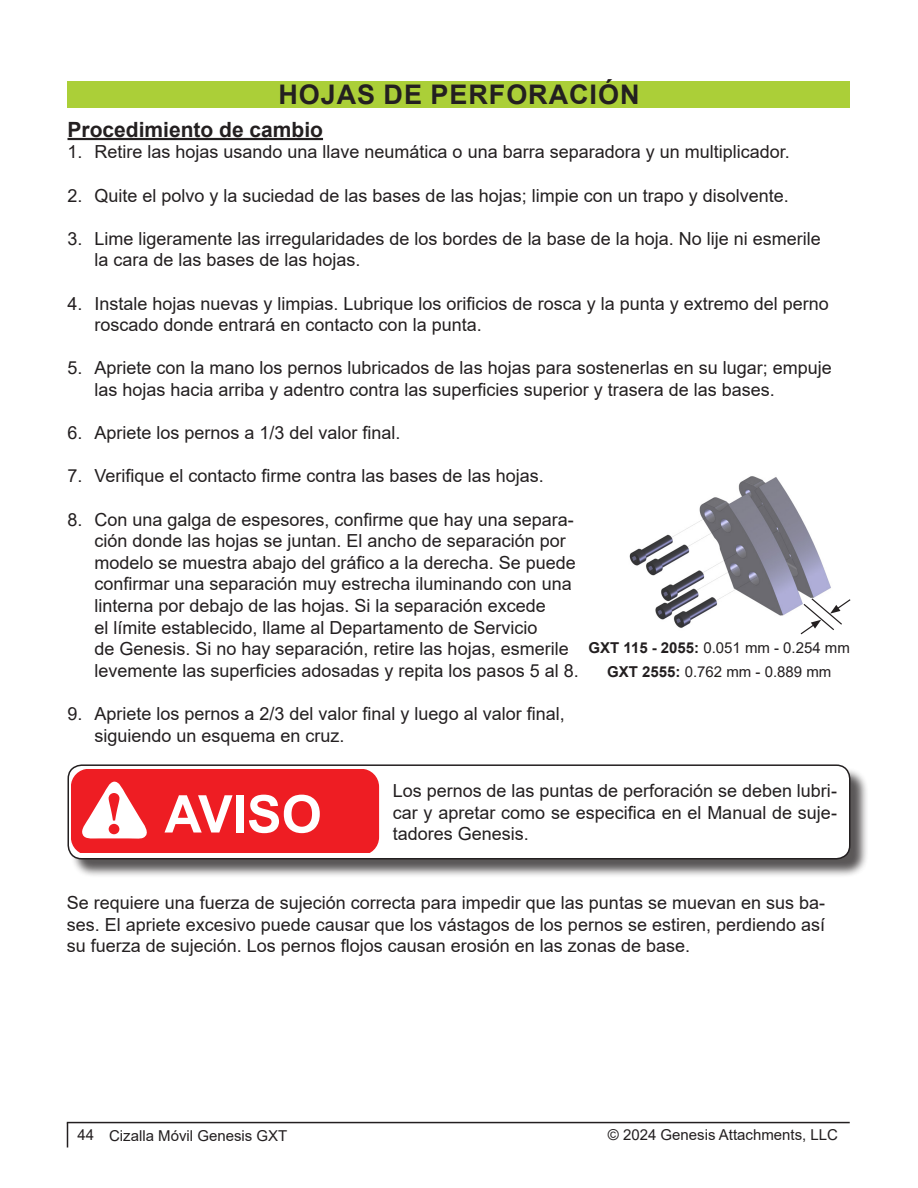
<style>
.page{position:relative;width:918px;height:1188px;background:#fff}
.page>*{position:absolute;margin:0;border:0;box-sizing:border-box;transform-origin:0 0}
.t1{font:700 57.3px "Georgia";color:#ee1d23}
.t2{font:700 52.05px "Arial";color:#fff}
.Dupe_Section_Headings{font:700 27px "Arial";letter-spacing:.035em;color:#231f20}
.Paragraph_Headings{font:700 21px "Arial";color:#231f20}
.General_Paragraph_Style{font:18px/21.6px "Arial";color:#231f20}
.Captions{font:15px "Arial";color:#231f20}
.s1{font-weight:700}
</style>
<div class="page">
<svg style="left:67px;top:1123px;width:1px;height:25px"></svg>
<hr style="left:67px;top:1122px;width:783px;height:1px;background:#231f20">
<hr style="left:68px;top:138px;width:255px;height:2px;background:#231f20">
<div style="left:68px;top:81px;width:782px;height:27px;background:#abcf38"></div>
<div style="left:70px;top:767px;width:799px;height:111px;background:#231f20;opacity:.75"></div>
<div style="left:68px;top:765px;width:782px;height:94px;background:#fff;border-radius:14px"></div>
<div style="left:68px;top:764px;width:782px;height:96px;border:2px solid #231f20;border-radius:14px"></div>
<svg style="left:71px;top:770px;width:308px;height:83px;background:#ef3238"></svg>
<img style="left:629px;top:476px;width:202px;height:152px">
<svg style="left:799px;top:597px;width:52px;height:38px"></svg>
<p class="Dupe_Section_Headings" style="left:278px;top:76px;width:363px">HOJAS DE PERFORACIÓN</p>
<p class="Paragraph_Headings" style="left:68px;top:115px;width:257px">Procedimiento de cambio</p>
<p class="General_Paragraph_Style" style="left:68px;top:141px;width:724px">1. Retire las hojas usando una llave neumática o una barra separadora y un multiplicador.</p>
<p class="General_Paragraph_Style" style="left:68px;top:184px;width:723px">2. Quite el polvo y la suciedad de las bases de las hojas; limpie con un trapo y disolvente.</p>
<p class="General_Paragraph_Style" style="left:94px;top:228px;width:728px;text-indent:-27px">3. Lime ligeramente las irregularidades de los bordes de la base de la hoja. No lije ni esmerile la cara de las bases de las hojas.</p>
<p class="General_Paragraph_Style" style="left:94px;top:292px;width:736px;text-indent:-27px">4. Instale hojas nuevas y limpias. Lubrique los orificios de rosca y la punta y extremo del perno roscado donde entrará en contacto con la punta.</p>
<p class="General_Paragraph_Style" style="left:94px;top:357px;width:739px;text-indent:-27px">5. Apriete con la mano los pernos lubricados de las hojas para sostenerlas en su lugar; empuje las hojas hacia arriba y adentro contra las superficies superior y trasera de las bases.</p>
<p class="General_Paragraph_Style" style="left:68px;top:422px;width:335px">6. Apriete los pernos a 1/3 del valor final.</p>
<p class="General_Paragraph_Style" style="left:68px;top:465px;width:478px">7. Verifique el contacto firme contra las bases de las hojas.</p>
<p class="General_Paragraph_Style" style="left:94px;top:508px;width:486px;text-indent:-27px">8. Con una galga de espesores, confirme que hay una separa&shy;ción donde las hojas se juntan. El ancho de separación por modelo se muestra abajo del gráfico a la derecha. Se puede confirmar una separación muy estrecha iluminando con una linterna por debajo de las hojas. Si la separación excede<br>el límite establecido, llame al Departamento de Servicio<br>de Genesis. Si no hay separación, retire las hojas, esmerile levemente las superficies adosadas y repita los pasos 5 al 8.</p>
<p class="General_Paragraph_Style" style="left:94px;top:703px;width:472px;text-indent:-27px">9. Apriete los pernos a 2/3 del valor final y luego al valor final, siguiendo un esquema en cruz.</p>
<p class="Captions" style="left:589px;top:637px;width:263px"><span class="s1">GXT 115 - 2055:</span> 0.051 mm - 0.254 mm</p>
<p class="Captions" style="left:607px;top:661px;width:226px"><span class="s1">GXT 2555:</span> 0.762 mm - 0.889 mm</p>
<p class="t1" style="left:103px;top:777px;width:23px">!</p>
<p class="t2" style="left:165px;top:780px;width:159px">AVISO</p>
<p class="General_Paragraph_Style" style="left:393px;top:780px;width:446px">Los pernos de las puntas de perforación se deben lubri&shy;car y apretar como se especifica en el Manual de suje-</p>
<p class="General_Paragraph_Style" style="left:393px;top:823px;width:138px">tadores Genesis.</p>
<p class="General_Paragraph_Style" style="left:67px;top:892px;width:760px;text-align:justify">Se requiere una fuerza de sujeción correcta para impedir que las puntas se muevan en sus ba&shy;ses. El apriete excesivo puede causar que los vástagos de los pernos se estiren, perdiendo así su fuerza de sujeción. Los pernos flojos causan erosión en las zonas de base.</p>
<p class="Captions" style="left:77px;top:1125px;width:212px">44 Cizalla Móvil Genesis GXT</p>
<p class="Captions" style="left:608px;top:1125px;width:232px">© 2024 Genesis Attachments, LLC</p>
</div>
